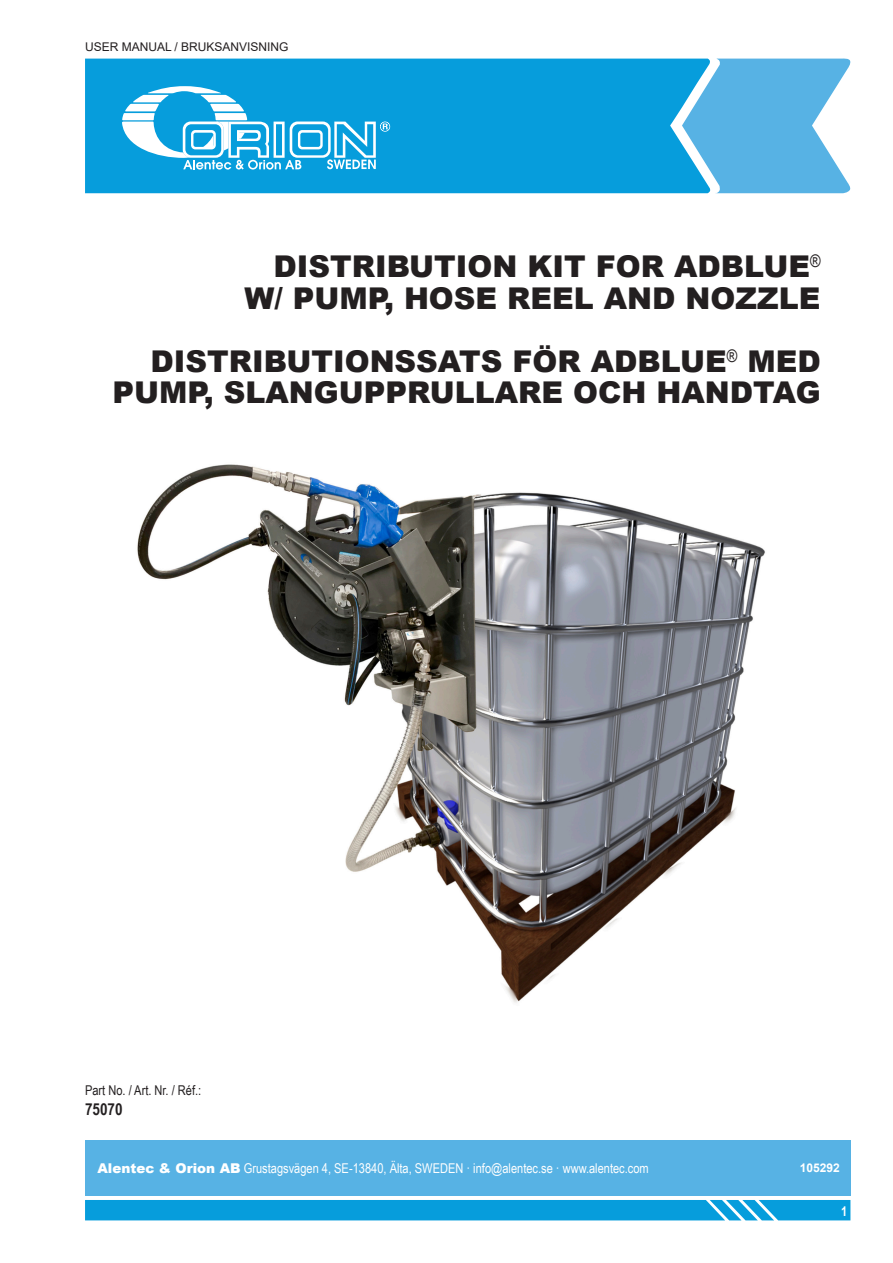
<style>
.page{position:relative;width:893px;height:1263px;background:#fff}
.page>*{position:absolute;margin:0;border:0;box-sizing:border-box;transform-origin:0 0}
.Portada_títulos_en_i{font:900 30px/31.5px "Arial";color:#231f20;text-align:right}
.t1{font:700 16.5px "Arial Narrow";color:#231f20}
.t2{font:13.5px "Arial Narrow";color:#fff}
.t3{font:13.5px "Arial Narrow";color:#231f20}
.t4{font:700 13.5px "Arial Narrow";color:#fff}
.Portada_manual_insta{font:12px "Arial";color:#231f20}
.t5{font:700 12px "Arial";color:#fff}
.s1{font-family:"Arial";font-weight:900}
</style>
<div class="page">
<div style="left:85px;top:59px;width:597px;height:134px;background:#069ddc"></div>
<svg style="left:682px;top:58px;width:169px;height:135px"></svg>
<svg style="left:122px;top:86px;width:268px;height:84px"></svg>
<div style="left:85px;top:1200px;width:765px;height:20px;background:#069ddc"></div>
<div style="left:85px;top:1140px;width:765px;height:56px;background:#57b2e4"></div>
<img style="left:137px;top:464px;width:628px;height:539px">
<p class="Portada_manual_insta" style="left:85px;top:39px;width:205px">USER MANUAL / BRUKSANVISNING</p>
<p class="Portada_títulos_en_i" style="left:273px;top:250px;width:549px">DISTRIBUTION KIT FOR ADBLUE<sup>®</sup></p>
<p class="Portada_títulos_en_i" style="left:244px;top:281px;width:578px">W/ PUMP, HOSE REEL AND NOZZLE</p>
<p class="Portada_títulos_en_i" style="left:113px;top:344px;width:710px">DISTRIBUTIONSSATS FÖR ADBLUE<sup>®</sup> MED<br>PUMP, SLANGUPPRULLARE OCH HANDTAG</p>
<p class="t3" style="left:85px;top:1080px;width:118px">Part No. / Art. Nr. / Réf.:</p>
<p class="t1" style="left:85px;top:1097px;width:39px">75070</p>
<p class="t2" style="left:97px;top:1159px;width:553px"><span class="s1">Alentec &amp; Orion AB</span> Grustagsvägen 4, SE-13840, Älta, SWEDEN · info@alentec.se · www.alentec.com</p>
<p class="t5" style="left:800px;top:1159px;width:42px">105292</p>
<p class="t4" style="left:841px;top:1200px;width:8px">1</p>
</div>
